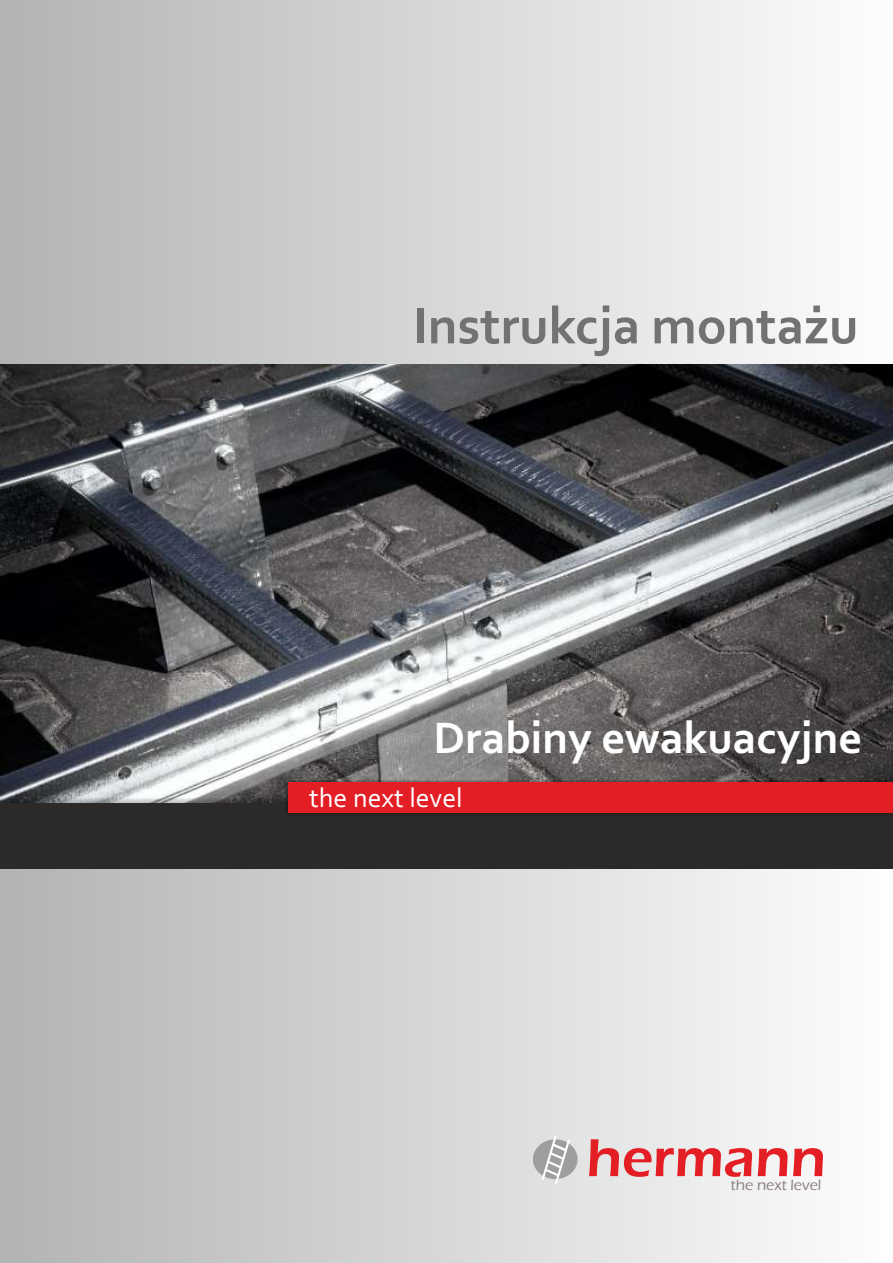
<style>
.page{position:relative;width:893px;height:1263px;background:#fff}
.page>*{position:absolute;margin:0;border:0;box-sizing:border-box;transform-origin:0 0}
.t1{font:600 55.2px "Eras ITC";color:#e31e24}
.t2{font:700 53.55px "Corbel";color:#727271}
.t3{font:700 46.2px "Corbel";color:#fefefe}
.t4{font:27.75px "Corbel";color:#fefefe}
.t5{font:500 15.3px "Eras ITC";color:#8c8181}
</style>
<div class="page">
<div style="left:0;top:0;width:893px;height:366px;background:linear-gradient(to right,#b2b3b3,#fdfdfd)"></div>
<img style="left:0;top:364px;width:893px;height:434px">
<img style="left:0;top:798px;width:286px;height:5px">
<div style="left:0;top:803px;width:893px;height:67px;background:#2b2a29"></div>
<img style="left:286px;top:780px;width:607px;height:35px">
<div style="left:288px;top:782px;width:605px;height:31px;background:#e31e24"></div>
<div style="left:0;top:870px;width:893px;height:393px;background:linear-gradient(to right,#b2b3b3,#fdfdfd)"></div>
<div style="left:533px;top:1139px;width:45px;height:40px;background:#9d9e9e;border-radius:50%"></div>
<svg style="left:540px;top:1133px;width:32px;height:53px"></svg>
<p class="t2" style="left:413px;top:303px;width:447px">Instrukcja montażu</p>
<p class="t3" style="left:433px;top:718px;width:430px">Drabiny ewakuacyjne</p>
<p class="t4" style="left:309px;top:786px;width:155px">the next level</p>
<p class="t1" style="left:586px;top:1138px;width:241px">hermann</p>
<p class="t5" style="left:731px;top:1179px;width:92px">the next level</p>
</div>
